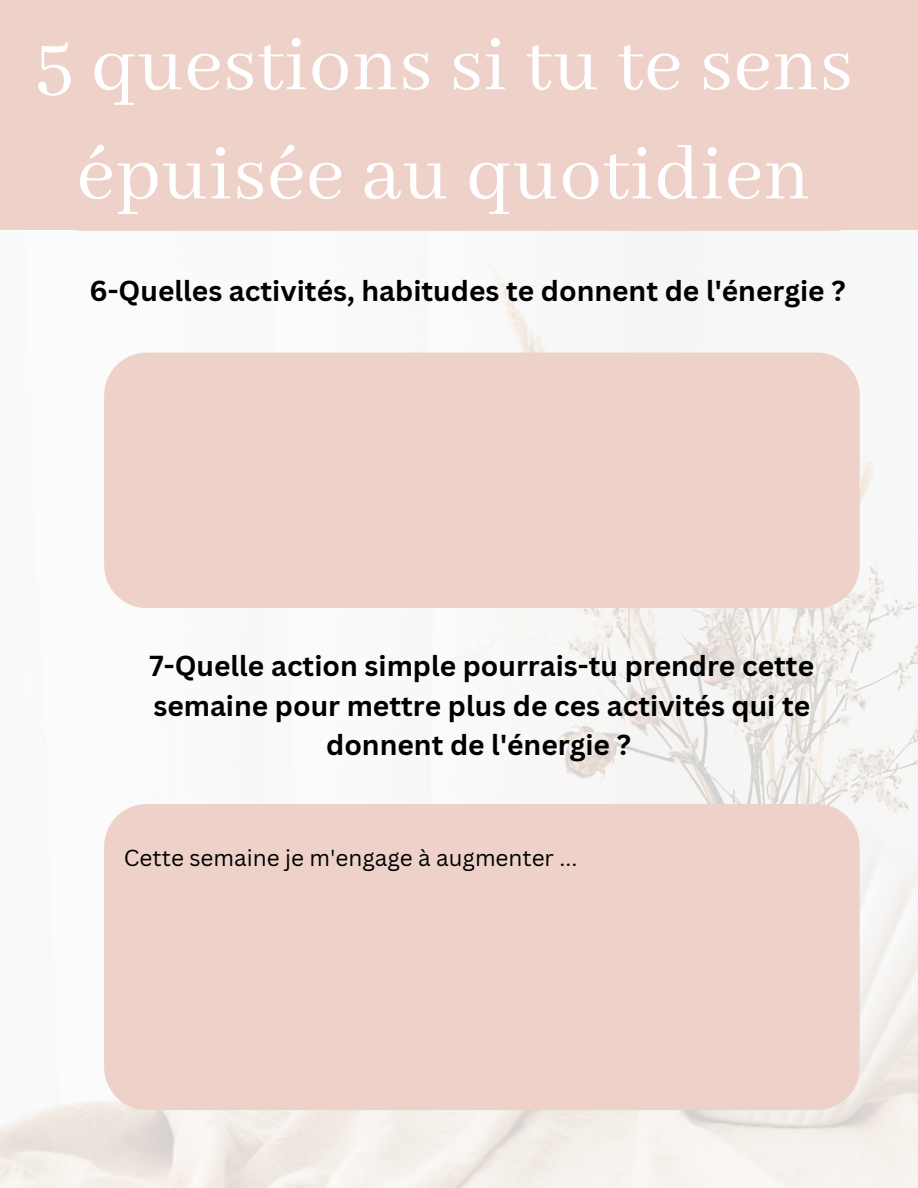
<style>
.page{position:relative;width:918px;height:1188px;background:#fff}
.page>*{position:absolute;margin:0;border:0;box-sizing:border-box;transform-origin:0 0}
.t1{font:84px/109.2px "Abhaya Libre";letter-spacing:.01em;color:#fff;text-align:center}
.t2{font:700 28.2px/39.3px "Canva Sans";color:#000;text-align:center}
.t3{font:22.5px "Canva Sans";color:#000}
</style>
<div class="page">
<img style="left:0;top:230px;width:918px;height:958px">
<div style="left:0;top:0;width:918px;height:230px;background:#eed1c9"></div>
<div style="left:104px;top:353px;width:756px;height:255px;background:#eed1c9"></div>
<div style="left:104px;top:804px;width:756px;height:306px;background:#eed1c9"></div>
<p class="t1" style="left:35px;top:14px;width:820px">5 questions si tu te sens épuisée au quotidien</p>
<p class="t2" style="left:90px;top:270px;width:758px">6-Quelles activités, habitudes te donnent de l'énergie ?</p>
<p class="t2" style="left:150px;top:646px;width:666px">7-Quelle action simple pourrais-tu prendre cette semaine pour mettre plus de ces activités qui te donnent de l'énergie ?</p>
<p class="t3" style="left:124px;top:842px;width:455px">Cette semaine je m'engage à augmenter ...</p>
</div>
